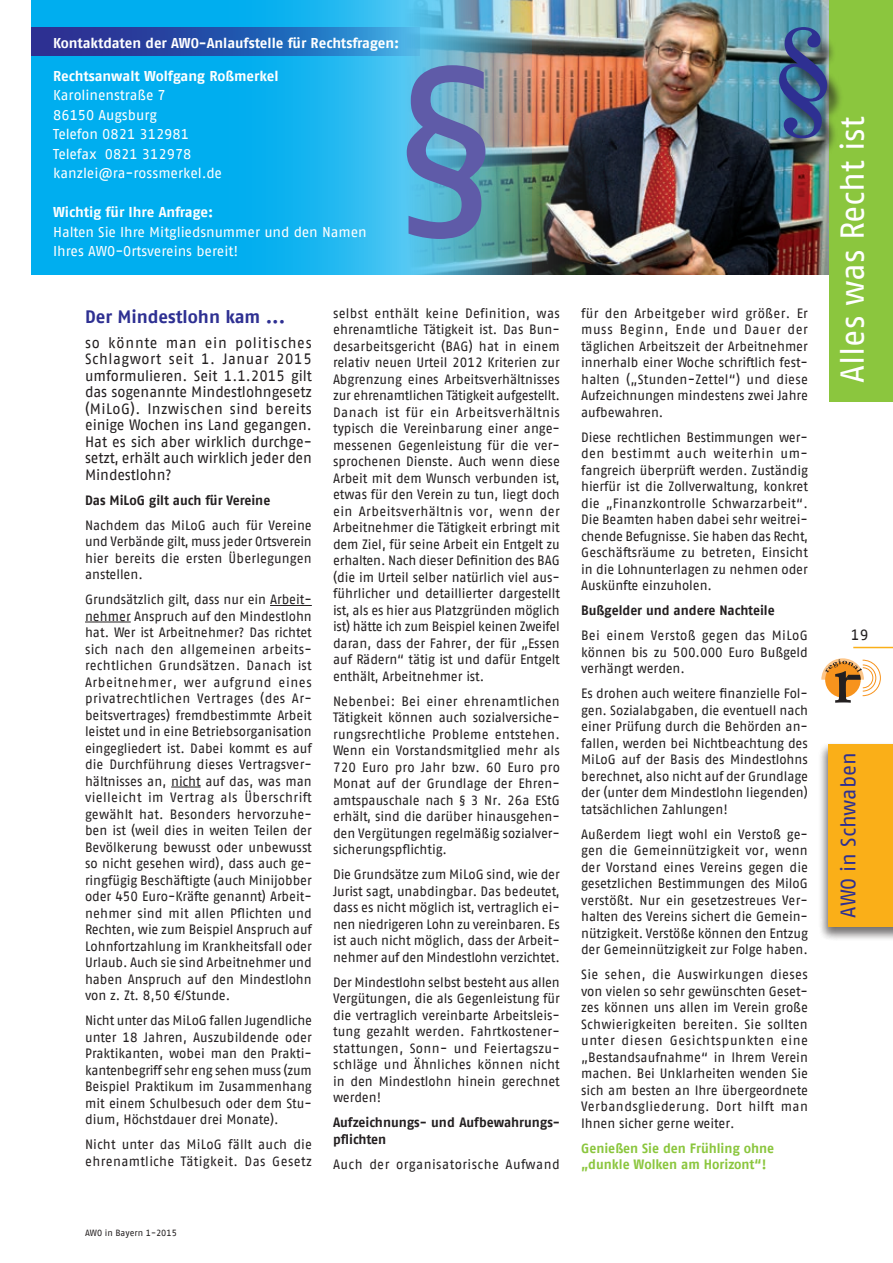
<style>
.page{position:relative;width:893px;height:1263px;background:#fff}
.page>*{position:absolute;margin:0;border:0;box-sizing:border-box;transform-origin:0 0}
.t1{font:225px "AWO Fago Office";color:#5f5ba8}
.t2{font:135px "Times";color:#2e3092}
.t3{font:33px "AWO Fago Office";letter-spacing:-.005em;color:#fff}
.t4{font:21px "AWO Fago Office";color:#2e3092}
.t5{font:700 18px "AWO Fago Office";color:#2e3092}
.t6{font:15px/16.5px "AWO Fago Office";letter-spacing:-.005em;color:#231f20;text-align:justify}
.t7{font:14.25px/19.5px "AWO Fago Office";color:#fff}
.t8{font:700 14.25px "AWO Fago Office";letter-spacing:-.005em;color:#fff}
.t9{font:13.5px/16.5px "AWO Fago Office";color:#231f20;text-align:justify}
.t10{font:700 13.5px/16.5px "AWO Fago Office";color:#231f20}
.t11{font:700 13.5px/16.5px "AWO Fago Office";color:#8bc63e}
.t12{font:13.5px "AWO Fago Office";letter-spacing:.035em;color:#231f20}
.t13{font:9px "AWO Fago Office";color:#231f20}
</style>
<div class="page">
<hr style="left:853px;top:647px;width:40px;height:1px;background:#faaf18">
<svg style="left:821px;top:658px;width:60px;height:45px"></svg>
<hr style="left:270px;top:605px;width:42px;height:1px;background:#231f20">
<hr style="left:85px;top:622px;width:46px;height:1px;background:#231f20">
<hr style="left:171px;top:787px;width:30px;height:1px;background:#231f20">
<img style="left:531px;top:0;width:298px;height:274px">
<svg style="left:31px;top:0;width:500px;height:274px;background:#28b0e0"></svg>
<div style="left:818px;top:741px;width:75px;height:200px;background:#231f20;opacity:.4"></div>
<div style="left:829px;top:744px;width:64px;height:182px;background:#faaf18"></div>
<div style="left:829px;top:0;width:64px;height:402px;background:#8bc63e"></div>
<div style="left:779px;top:31px;width:65px;height:128px;background:#231f20;opacity:.75"></div>
<svg style="left:31px;top:28px;width:388px;height:28px;background:#2a5eb1"></svg>
<p class="t8" style="left:53px;top:35px;width:348px">Kontaktdaten der AWO-Anlaufstelle für Rechtsfragen:</p>
<p class="t8" style="left:53px;top:67px;width:227px">Rechtsanwalt Wolfgang Roßmerkel</p>
<p class="t7" style="left:53px;top:85px;width:170px">Karolinenstraße 7<br>86150 Augsburg<br>Telefon 0821 312981<br>Telefax 0821 312978 kanzlei@ra-rossmerkel.de</p>
<p class="t8" style="left:53px;top:204px;width:162px">Wichtig für Ihre Anfrage:</p>
<p class="t7" style="left:53px;top:222px;width:315px">Halten Sie Ihre Mitgliedsnummer und den Namen<br>Ihres AWO-Ortsvereins bereit!</p>
<h1 class="t1" style="left:395px;top:19px;width:103px">§</h1>
<h3 class="t5" style="left:85px;top:306px;width:202px">Der Mindestlohn kam ...</h3>
<p class="t6" style="left:85px;top:334px;width:228px">so könnte man ein politisches Schlagwort seit 1. Januar 2015 umformulieren. Seit 1.1.2015 gilt das sogenannte Mindestlohngesetz (MiLoG). Inzwischen sind bereits einige Wochen ins Land gegangen.<br>Hat es sich aber wirklich durchge&shy;setzt, erhält auch wirklich jeder den Mindestlohn?</p>
<p class="t10" style="left:85px;top:491px;width:187px">Das MiLoG gilt auch für Vereine</p>
<p class="t9" style="left:85px;top:517px;width:228px">Nachdem das MiLoG auch für Vereine und Verbände gilt, muss jeder Ortsverein hier bereits die ersten Überlegungen anstellen.</p>
<p class="t9" style="left:85px;top:591px;width:228px">Grundsätzlich gilt, dass nur ein Arbeit&shy;nehmer Anspruch auf den Mindestlohn hat. Wer ist Arbeitnehmer? Das richtet sich nach den allgemeinen arbeits&shy;rechtlichen Grundsätzen. Danach ist Arbeitnehmer, wer aufgrund eines privatrechtlichen Vertrages (des Ar&shy;beitsvertrages) fremdbestimmte Arbeit leistet und in eine Betriebsorganisation eingegliedert ist. Dabei kommt es auf die Durchführung dieses Vertragsver&shy;hältnisses an, nicht auf das, was man vielleicht im Vertrag als Überschrift gewählt hat. Besonders hervorzuhe&shy;ben ist (weil dies in weiten Teilen der Bevölkerung bewusst oder unbewusst so nicht gesehen wird), dass auch ge&shy;ringfügig Beschäftigte (auch Minijobber oder 450 Euro-Kräfte genannt) Arbeit&shy;nehmer sind mit allen Pflichten und Rechten, wie zum Beispiel Anspruch auf Lohnfortzahlung im Krankheitsfall oder Urlaub. Auch sie sind Arbeitnehmer und haben Anspruch auf den Mindestlohn von z. Zt. 8,50 €/Stunde.</p>
<p class="t9" style="left:85px;top:1012px;width:228px">Nicht unter das MiLoG fallen Jugendliche unter 18 Jahren, Auszubildende oder Praktikanten, wobei man den Prakti&shy;kantenbegriff sehr eng sehen muss (zum Beispiel Praktikum im Zusammenhang mit einem Schulbesuch oder dem Stu&shy;dium, Höchstdauer drei Monate).</p>
<p class="t9" style="left:85px;top:1136px;width:228px">Nicht unter das MiLoG fällt auch die ehrenamtliche Tätigkeit. Das Gesetz</p>
<p class="t9" style="left:333px;top:305px;width:228px">selbst enthält keine Definition, was ehrenamtliche Tätigkeit ist. Das Bun&shy;desarbeitsgericht (BAG) hat in einem relativ neuen Urteil 2012 Kriterien zur Abgrenzung eines Arbeitsverhältnisses zur ehrenamtlichen Tätigkeit aufgestellt.<br>Danach ist für ein Arbeitsverhältnis typisch die Vereinbarung einer ange&shy;messenen Gegenleistung für die ver&shy;sprochenen Dienste. Auch wenn diese Arbeit mit dem Wunsch verbunden ist, etwas für den Verein zu tun, liegt doch ein Arbeitsverhältnis vor, wenn der Arbeitnehmer die Tätigkeit erbringt mit dem Ziel, für seine Arbeit ein Entgelt zu erhalten. Nach dieser Definition des BAG (die im Urteil selber natürlich viel aus&shy;führlicher und detaillierter dargestellt ist, als es hier aus Platzgründen möglich ist) hätte ich zum Beispiel keinen Zweifel daran, dass der Fahrer, der für „Essen auf Rädern“ tätig ist und dafür Entgelt enthält, Arbeitnehmer ist.</p>
<p class="t9" style="left:333px;top:693px;width:228px">Nebenbei: Bei einer ehrenamtlichen Tätigkeit können auch sozialversiche&shy;rungsrechtliche Probleme entstehen.<br>Wenn ein Vorstandsmitglied mehr als 720 Euro pro Jahr bzw. 60 Euro pro Monat auf der Grundlage der Ehren&shy;amtspauschale nach § 3 Nr. 26a EStG erhält, sind die darüber hinausgehen&shy;den Vergütungen regelmäßig sozialver&shy;sicherungspflichtig.</p>
<p class="t9" style="left:333px;top:866px;width:228px">Die Grundsätze zum MiLoG sind, wie der Jurist sagt, unabdingbar. Das bedeutet, dass es nicht möglich ist, vertraglich ei&shy;nen niedrigeren Lohn zu vereinbaren. Es ist auch nicht möglich, dass der Arbeit&shy;nehmer auf den Mindestlohn verzichtet.</p>
<p class="t9" style="left:333px;top:974px;width:228px">Der Mindestlohn selbst besteht aus allen Vergütungen, die als Gegenleistung für die vertraglich vereinbarte Arbeitsleis&shy;tung gezahlt werden. Fahrtkostener&shy;stattungen, Sonn- und Feiertagszu&shy;schläge und Ähnliches können nicht in den Mindestlohn hinein gerechnet werden!</p>
<p class="t10" style="left:333px;top:1114px;width:228px">Aufzeichnungs- und Aufbewahrungs&shy;pflichten</p>
<p class="t12" style="left:333px;top:1156px;width:228px">Auch der organisatorische Aufwand</p>
<h2 class="t2" style="left:770px;top:-3px;width:69px">§</h2>
<p class="t9" style="left:581px;top:305px;width:228px">für den Arbeitgeber wird größer. Er muss Beginn, Ende und Dauer der täglichen Arbeitszeit der Arbeitnehmer innerhalb einer Woche schriftlich fest&shy;halten („Stunden-Zettel“) und diese Aufzeichnungen mindestens zwei Jahre aufbewahren.</p>
<p class="t9" style="left:581px;top:429px;width:228px">Diese rechtlichen Bestimmungen wer&shy;den bestimmt auch weiterhin um&shy;fangreich überprüft werden. Zuständig hierfür ist die Zollverwaltung, konkret die „Finanzkontrolle Schwarzarbeit“.<br>Die Beamten haben dabei sehr weitrei&shy;chende Befugnisse. Sie haben das Recht, Geschäftsräume zu betreten, Einsicht in die Lohnunterlagen zu nehmen oder Auskünfte einzuholen.</p>
<p class="t10" style="left:581px;top:602px;width:195px">Bußgelder und andere Nachteile</p>
<p class="t9" style="left:581px;top:627px;width:228px">Bei einem Verstoß gegen das MiLoG können bis zu 500.000 Euro Bußgeld verhängt werden.</p>
<p class="t9" style="left:581px;top:685px;width:228px">Es drohen auch weitere finanzielle Fol&shy;gen. Sozialabgaben, die eventuell nach einer Prüfung durch die Behörden an&shy;fallen, werden bei Nichtbeachtung des MiLoG auf der Basis des Mindestlohns berechnet, also nicht auf der Grundlage der (unter dem Mindestlohn liegenden) tatsächlichen Zahlungen!</p>
<p class="t9" style="left:581px;top:826px;width:228px">Außerdem liegt wohl ein Verstoß ge&shy;gen die Gemeinnützigkeit vor, wenn der Vorstand eines Vereins gegen die gesetzlichen Bestimmungen des MiloG verstößt. Nur ein gesetzestreues Ver&shy;halten des Vereins sichert die Gemein&shy;nützigkeit. Verstöße können den Entzug der Gemeinnützigkeit zur Folge haben.</p>
<p class="t9" style="left:581px;top:966px;width:228px">Sie sehen, die Auswirkungen dieses von vielen so sehr gewünschten Geset&shy;zes können uns allen im Verein große Schwierigkeiten bereiten. Sie sollten unter diesen Gesichtspunkten eine „Bestandsaufnahme“ in Ihrem Verein machen. Bei Unklarheiten wenden Sie sich am besten an Ihre übergeordnete Verbandsgliederung. Dort hilft man Ihnen sicher gerne weiter.</p>
<p class="t11" style="left:581px;top:1139px;width:195px">Genießen Sie den Frühling ohne „dunkle Wolken am Horizont“!</p>
<h3 class="t3" style="left:834px;top:383px;width:268px;rotate:-90deg">Alles was Recht ist</h3>
<p class="t6" style="left:851px;top:626px;width:19px">19</p>
<h3 class="t4" style="left:836px;top:918px;width:167px;rotate:-90deg">AWO in Schwaben</h3>
<p class="t13" style="left:85px;top:1228px;width:93px">AWO in Bayern 1-2015</p>
</div>
